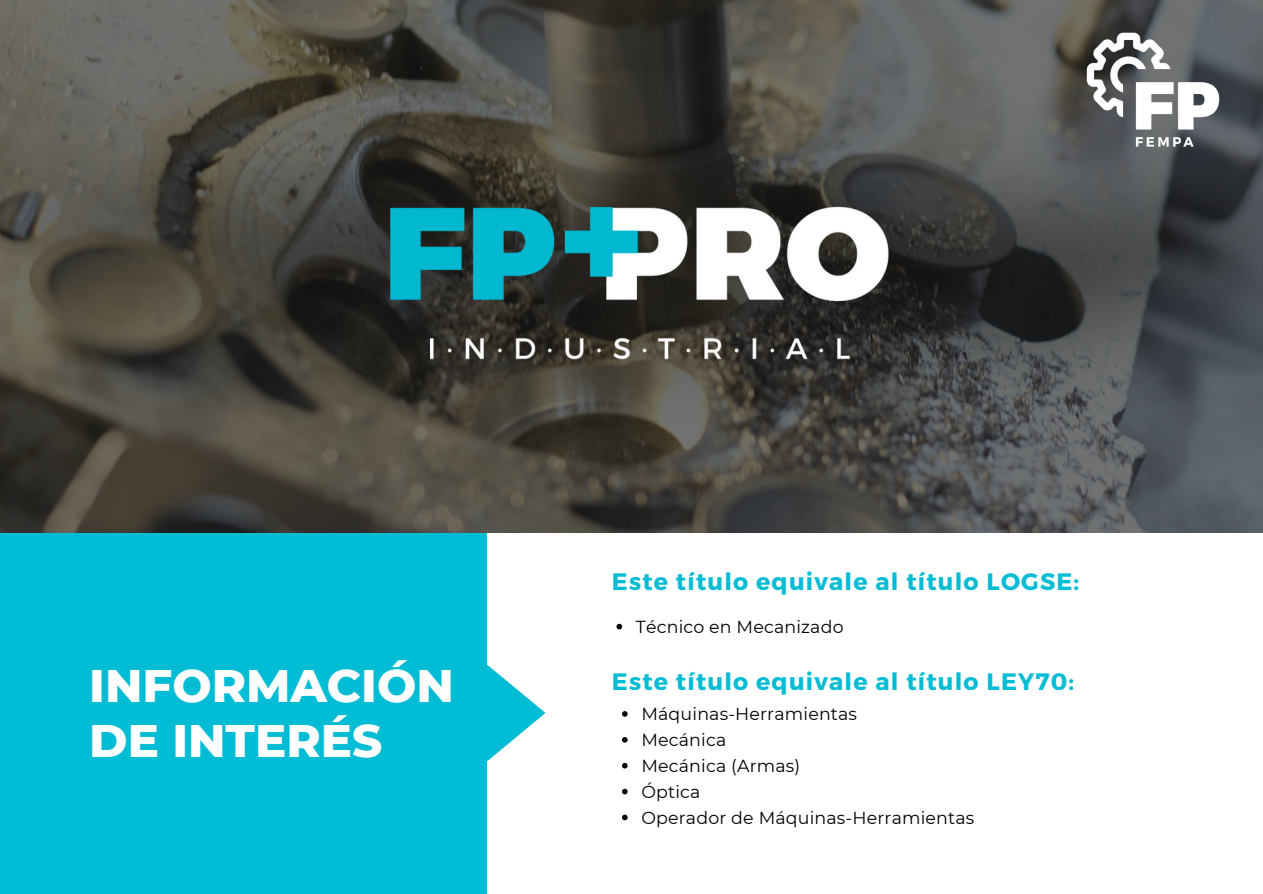
<style>
.page{position:relative;width:1263px;height:894px;background:#fff}
.page>*{position:absolute;margin:0;border:0;box-sizing:border-box;transform-origin:0 0}
.t1{font:800 46.5px/55.1px "Montserrat";color:#fff}
.t2{font:700 23.7px "Montserrat";letter-spacing:.05em;color:#00bcd4}
.t3{font:17.4px "Montserrat";letter-spacing:.01em;color:#020301}
</style>
<div class="page">
<img style="left:0;top:0;width:1263px;height:532px">
<div style="left:0;top:532px;width:506px;height:361px;background:#00bcd4"></div>
<div style="left:487px;top:532px;width:776px;height:361px;background:#fff"></div>
<svg style="left:487px;top:664px;width:58px;height:97px"></svg>
<svg style="left:616px;top:623px;width:6px;height:6px"></svg>
<svg style="left:622px;top:711px;width:6px;height:5px"></svg>
<svg style="left:622px;top:737px;width:6px;height:5px"></svg>
<svg style="left:622px;top:762px;width:6px;height:6px"></svg>
<svg style="left:622px;top:788px;width:6px;height:6px"></svg>
<svg style="left:622px;top:814px;width:6px;height:6px"></svg>
<img style="left:0;top:70px;width:1262px;height:352px">
<img style="left:370px;top:193px;width:530px;height:179px">
<img style="left:1083px;top:28px;width:142px;height:123px">
<p class="t1" style="left:89px;top:657px;width:366px">INFORMACIÓN<br>DE INTERÉS</p>
<p class="t2" style="left:612px;top:565px;width:469px">Este título equivale al título LOGSE:</p>
<p class="t3" style="left:636px;top:615px;width:209px">Técnico en Mecanizado</p>
<p class="t2" style="left:612px;top:666px;width:464px">Este título equivale al título LEY70:</p>
<p class="t3" style="left:641px;top:703px;width:217px">Máquinas-Herramientas</p>
<p class="t3" style="left:641px;top:729px;width:86px">Mecánica</p>
<p class="t3" style="left:641px;top:754px;width:160px">Mecánica (Armas)</p>
<p class="t3" style="left:641px;top:780px;width:61px">Óptica</p>
<p class="t3" style="left:641px;top:806px;width:334px">Operador de Máquinas-Herramientas</p>
</div>
